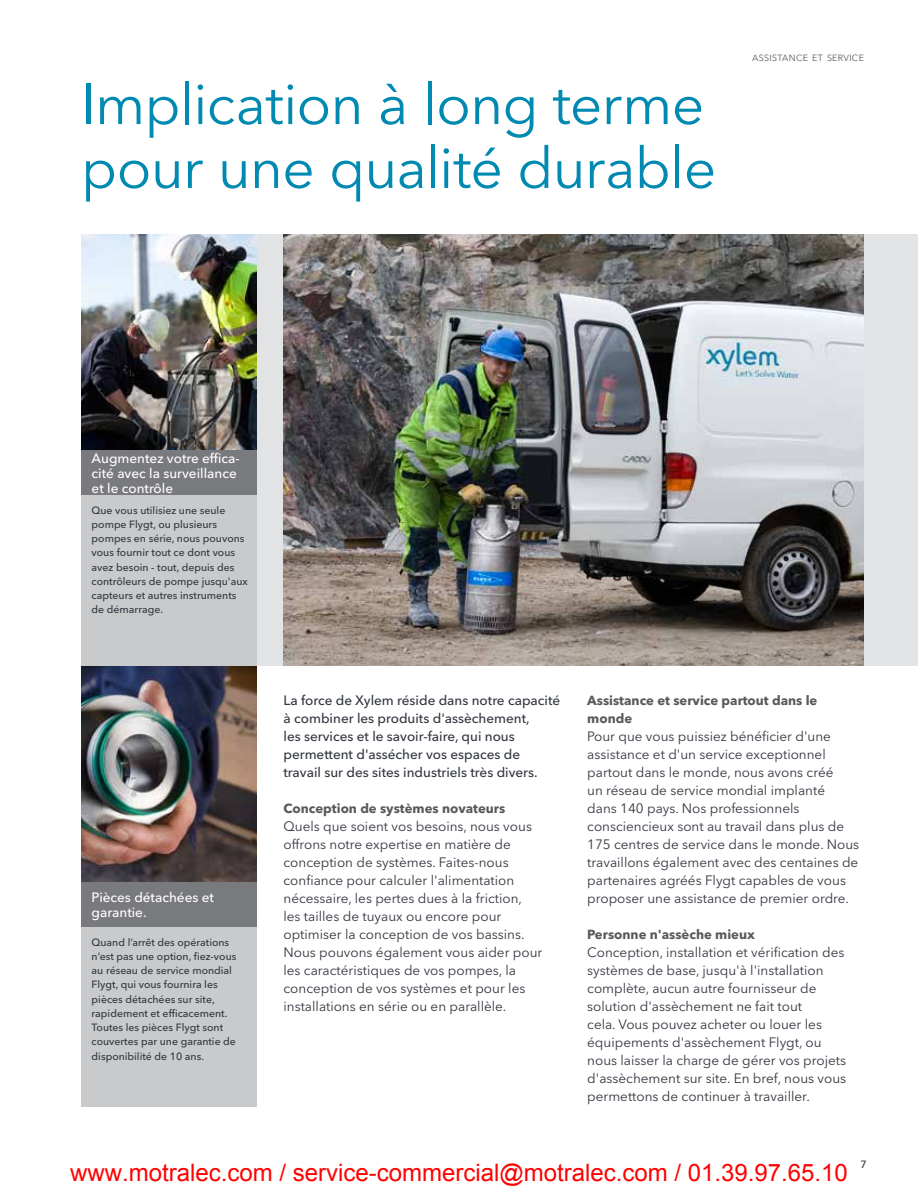
<style>
.page{position:relative;width:918px;height:1188px;background:#fff}
.page>*{position:absolute;margin:0;border:0;box-sizing:border-box;transform-origin:0 0}
.t1{font:57px/63.9px "Avenir Next LT Pro";letter-spacing:-.015em;color:#008ab1}
.t2{font:24px "Arial";color:#f00}
.t3{font:13.5px/18px "Avenir Next LT Pro";color:#32363f}
.t4{font:500 13.5px/18px "Avenir Next LT Pro";color:#32363f}
.t5{font:500 13.5px/15px "Avenir Next LT Pro";color:#fff}
.t6{font:700 13.2px/18px "Avenir Next LT Pro";color:#58595b}
.t7{font:500 10.5px/14.2px "Avenir Next LT Pro";color:#32363f}
.t8{font:9px "Avenir Next LT Pro";letter-spacing:.03em;color:#58595b}
</style>
<div class="page">
<div style="left:81px;top:234px;width:837px;height:432px;background:#e2e3e4"></div>
<img style="left:81px;top:234px;width:175px;height:216px">
<div style="left:81px;top:495px;width:175px;height:171px;background:#c9cacc"></div>
<div style="left:81px;top:450px;width:175px;height:45px;background:#797a7d"></div>
<img style="left:81px;top:666px;width:175px;height:216px">
<img style="left:284px;top:234px;width:580px;height:432px">
<div style="left:81px;top:927px;width:175px;height:180px;background:#c9cacc"></div>
<div style="left:81px;top:882px;width:175px;height:45px;background:#797a7d"></div>
<h1 class="t1" style="left:81px;top:72px;width:637px">Implication à long terme pour une qualité durable</h1>
<p class="t8" style="left:752px;top:52px;width:12px">Assis</p>
<p class="t8" style="left:778px;top:52px;width:87px">tance et servi ce</p>
<p class="t5" style="left:92px;top:450px;width:150px">Augmentez votre effica&shy;cité avec la surveillance et le contrôle</p>
<p class="t7" style="left:92px;top:503px;width:158px">Que vous utilisiez une seule pompe Flygt, ou plusieurs pompes en série, nous pouvons vous fournir tout ce dont vous avez besoin - tout, depuis des contrôleurs de pompe jusqu'aux capteurs et autres instruments de démarrage.</p>
<p class="t5" style="left:92px;top:890px;width:124px">Pièces détachées et garantie.</p>
<p class="t7" style="left:92px;top:935px;width:146px">Quand l’arrêt des opérations n’est pas une option, fiez-vous au réseau de service mondial<br>Flygt, qui vous fournira les pièces détachées sur site, rapidement et efficacement.<br>Toutes les pièces Flygt sont couvertes par une garantie de disponibilité de 10 ans.</p>
<p class="t4" style="left:284px;top:692px;width:278px">La force de Xylem réside dans notre capacité à combiner les produits d'assèchement,<br>les services et le savoir-faire, qui nous permettent d'assécher vos espaces de travail sur des sites industriels très divers.</p>
<p class="t6" style="left:284px;top:800px;width:223px">Conception de systèmes novateurs</p>
<p class="t3" style="left:284px;top:818px;width:260px">Quels que soient vos besoins, nous vous offrons notre expertise en matière de conception de systèmes. Faites-nous confiance pour calculer l'alimentation nécessaire, les pertes dues à la friction, les tailles de tuyaux ou encore pour optimiser la conception de vos bassins.<br>Nous pouvons également vous aider pour les caractéristiques de vos pompes, la conception de vos systèmes et pour les installations en série ou en parallèle.</p>
<p class="t6" style="left:587px;top:691px;width:232px">Assistance et service partout dans le monde</p>
<p class="t3" style="left:587px;top:727px;width:273px">Pour que vous puissiez bénéficier d'une assistance et d'un service exceptionnel partout dans le monde, nous avons créé<br>un réseau de service mondial implanté<br>dans 140 pays. Nos professionnels consciencieux sont au travail dans plus de 175 centres de service dans le monde. Nous travaillons également avec des centaines de partenaires agréés Flygt capables de vous proposer une assistance de premier ordre.</p>
<p class="t6" style="left:587px;top:925px;width:169px">Personne n'assèche mieux</p>
<p class="t3" style="left:587px;top:943px;width:261px">Conception, installation et vérification des systèmes de base, jusqu'à l'installation complète, aucun autre fournisseur de solution d'assèchement ne fait tout<br>cela. Vous pouvez acheter ou louer les équipements d'assèchement Flygt, ou nous laisser la charge de gérer vos projets d'assèchement sur site. En bref, nous vous permettons de continuer à travailler.</p>
<h2 class="t2" style="left:70px;top:1164px;width:779px">www.motralec.com / service-commercial@motralec.com / 01.39.97.65.10</h2>
<p class="t7" style="left:860px;top:1157px;width:8px">7</p>
</div>
